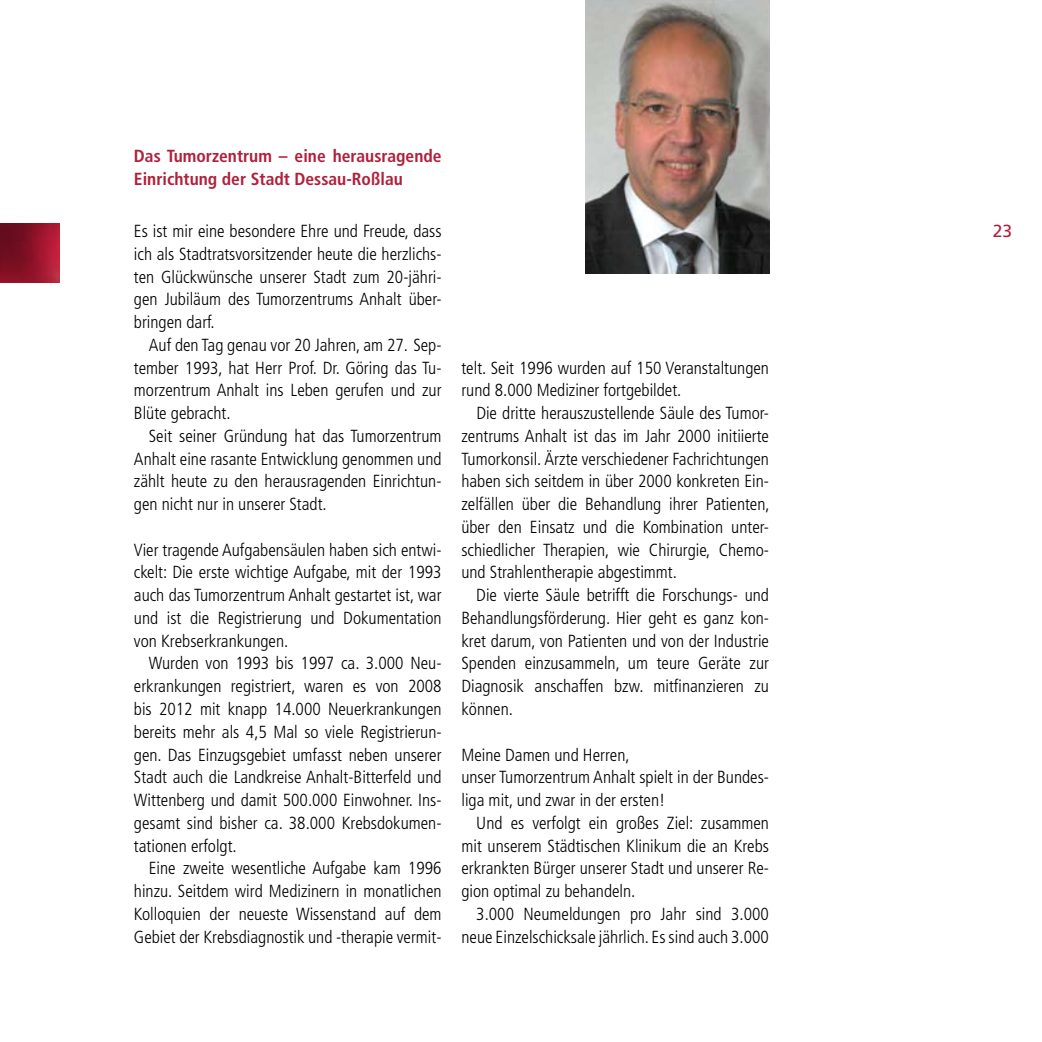
<style>
.page{position:relative;width:1042px;height:1042px;background:#fff}
.page>*{position:absolute;margin:0;border:0;box-sizing:border-box;transform-origin:0 0}
.t1{font:300 condensed 17.5px/22.8px "Frutiger";color:#000;text-align:justify}
.t2{font:700 condensed 17.5px/22.8px "Frutiger";color:#b0203b}
.t3{font:17.5px "Frutiger";color:#b0203b}
</style>
<div class="page">
<img style="left:585px;top:0;width:184px;height:274px">
<img style="left:0;top:223px;width:60px;height:60px">
<p class="t2" style="left:134px;top:145px;width:309px">Das Tumorzentrum – eine herausragende<br>Einrichtung der Stadt Dessau-Roßlau</p>
<p class="t1" style="left:134px;top:220px;width:309px">Es ist mir eine besondere Ehre und Freude, dass</p>
<p class="t3" style="left:993px;top:221px;width:21px">23</p>
<p class="t1" style="left:134px;top:243px;width:309px">ich als Stadtratsvorsitzender heute die herzlichs&shy;ten Glückwünsche unserer Stadt zum 20-jähri&shy;gen Jubiläum des Tumorzentrums Anhalt über&shy;bringen darf.</p>
<p class="t1" style="left:134px;top:334px;width:309px;text-indent:15px">Auf den Tag genau vor 20 Jahren, am 27. Sep&shy;tember 1993, hat Herr Prof. Dr. Göring das Tu&shy;morzentrum Anhalt ins Leben gerufen und zur Blüte gebracht.</p>
<p class="t1" style="left:134px;top:425px;width:309px;text-indent:15px">Seit seiner Gründung hat das Tumorzentrum Anhalt eine rasante Entwicklung genommen und zählt heute zu den herausragenden Einrichtun&shy;gen nicht nur in unserer Stadt.</p>
<p class="t1" style="left:134px;top:538px;width:309px">Vier tragende Aufgabensäulen haben sich entwi&shy;ckelt: Die erste wichtige Aufgabe, mit der 1993 auch das Tumorzentrum Anhalt gestartet ist, war und ist die Registrierung und Dokumentation von Krebserkrankungen.</p>
<p class="t1" style="left:134px;top:652px;width:309px;text-indent:15px">Wurden von 1993 bis 1997 ca. 3.000 Neu&shy;erkrankungen registriert, waren es von 2008 bis 2012 mit knapp 14.000 Neuerkrankungen bereits mehr als 4,5 Mal so viele Registrierun&shy;gen. Das Einzugsgebiet umfasst neben unserer Stadt auch die Landkreise Anhalt-Bitterfeld und Wittenberg und damit 500.000 Einwohner. Ins&shy;gesamt sind bisher ca. 38.000 Krebsdokumen&shy;tationen erfolgt.</p>
<p class="t1" style="left:134px;top:857px;width:309px;text-indent:15px">Eine zweite wesentliche Aufgabe kam 1996 hinzu. Seitdem wird Medizinern in monatlichen Kolloquien der neueste Wissenstand auf dem Gebiet der Krebsdiagnostik und -therapie vermit-</p>
<p class="t1" style="left:461px;top:356px;width:309px">telt. Seit 1996 wurden auf 150 Veranstaltungen rund 8.000 Mediziner fortgebildet.</p>
<p class="t1" style="left:461px;top:402px;width:310px;text-indent:15px">Die dritte herauszustellende Säule des Tumor&shy;zentrums Anhalt ist das im Jahr 2000 initiierte Tumorkonsil. Ärzte verschiedener Fachrichtungen haben sich seitdem in über 2000 konkreten Ein&shy;zelfällen über die Behandlung ihrer Patienten, über den Einsatz und die Kombination unter&shy;schiedlicher Therapien, wie Chirurgie, Chemo&shy;und Strahlentherapie abgestimmt.</p>
<p class="t1" style="left:461px;top:584px;width:309px;text-indent:15px">Die vierte Säule betrifft die Forschungs- und Behandlungsförderung. Hier geht es ganz kon&shy;kret darum, von Patienten und von der Industrie Spenden einzusammeln, um teure Geräte zur Diagnosik anschaffen bzw. mitfinanzieren zu können.</p>
<p class="t1" style="left:461px;top:743px;width:309px;text-align:left">Meine Damen und Herren,<br>unser Tumorzentrum Anhalt spielt in der Bundes&shy;liga mit, und zwar in der ersten!</p>
<p class="t1" style="left:461px;top:811px;width:309px;text-indent:15px">Und es verfolgt ein großes Ziel: zusammen mit unserem Städtischen Klinikum die an Krebs erkrankten Bürger unserer Stadt und unserer Re&shy;gion optimal zu behandeln.</p>
<p class="t1" style="left:461px;top:902px;width:309px;text-align:right">3.000 Neumeldungen pro Jahr sind 3.000 neue Einzelschicksale jährlich. Es sind auch 3.000</p>
</div>
